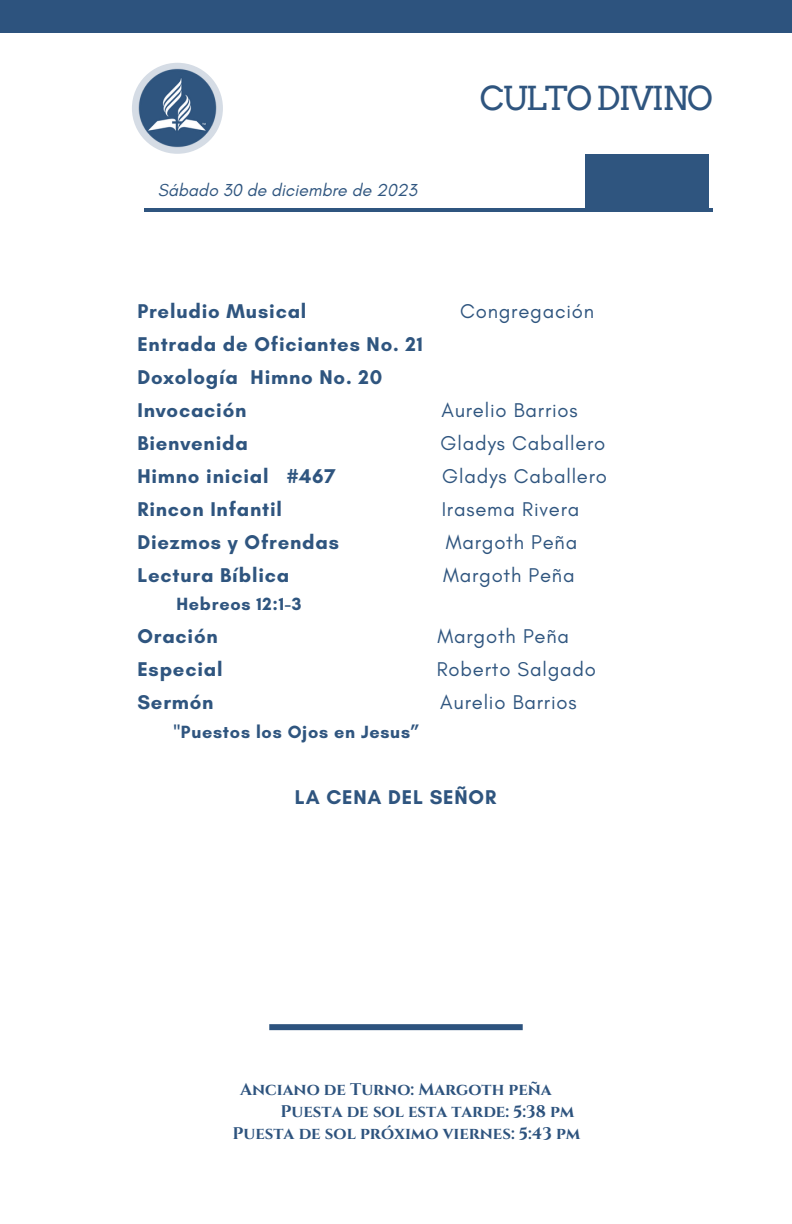
<style>
.page{position:relative;width:792px;height:1224px;background:#fff}
.page>*{position:absolute;margin:0;border:0;box-sizing:border-box;transform-origin:0 0}
.t1{font:33px "Arvo";letter-spacing:-.05em;color:#2f557f}
.t2{font:700 20.2px "Glacial Indifference";letter-spacing:.04em;color:#2f557f}
.t3{font:20.2px "Glacial Indifference";letter-spacing:.04em;color:#2f557f}
.t4{font:700 18px "Glacial Indifference";letter-spacing:.04em;color:#2f557f}
.t5{font:italic 17.6px "Glacial Indifference";color:#2f557f}
.t6{font:700 16.8px "Cinzel";color:#2d537e}
</style>
<div class="page">
<div style="left:132px;top:63px;width:91px;height:91px;background:#d5dce5;border-radius:50%"></div>
<div style="left:0;top:0;width:792px;height:33px;background:#2d537e"></div>
<img style="left:136px;top:67px;width:83px;height:82px">
<hr style="left:144px;top:208px;width:569px;height:4px;background:#2f557f">
<div style="left:585px;top:154px;width:124px;height:54px;background:#2f557f"></div>
<div style="left:269px;top:1024px;width:254px;height:6px;background:#2d537e"></div>
<p class="t5" style="left:158px;top:179px;width:261px">Sábado 30 de diciembre de 2023</p>
<p class="t1" style="left:480px;top:79px;width:235px">CULTO DIVINO</p>
<p class="t2" style="left:137px;top:299px;width:171px">Preludio Musical</p>
<p class="t3" style="left:460px;top:299px;width:136px">Congregación</p>
<p class="t2" style="left:137px;top:332px;width:287px">Entrada de Oficiantes No. 21</p>
<p class="t2" style="left:137px;top:365px;width:246px">Doxología Himno No. 20</p>
<p class="t2" style="left:137px;top:398px;width:111px">Invocación</p>
<p class="t3" style="left:441px;top:398px;width:138px">Aurelio Barrios</p>
<p class="t2" style="left:137px;top:431px;width:112px">Bienvenida</p>
<p class="t3" style="left:441px;top:431px;width:166px">Gladys Caballero</p>
<p class="t2" style="left:137px;top:464px;width:200px">Himno inicial #467</p>
<p class="t3" style="left:442px;top:464px;width:166px">Gladys Caballero</p>
<p class="t2" style="left:137px;top:497px;width:146px">Rincon Infantil</p>
<p class="t3" style="left:442px;top:497px;width:139px">Irasema Rivera</p>
<p class="t2" style="left:137px;top:530px;width:203px">Diezmos y Ofrendas</p>
<p class="t3" style="left:446px;top:530px;width:133px">Margoth Peña</p>
<p class="t2" style="left:137px;top:563px;width:153px">Lectura Bíblica</p>
<p class="t3" style="left:443px;top:563px;width:133px">Margoth Peña</p>
<p class="t4" style="left:176px;top:593px;width:126px">Hebreos 12:1-3</p>
<p class="t2" style="left:137px;top:624px;width:82px">Oración</p>
<p class="t3" style="left:437px;top:624px;width:133px">Margoth Peña</p>
<p class="t2" style="left:137px;top:657px;width:87px">Especial</p>
<p class="t3" style="left:437px;top:657px;width:161px">Roberto Salgado</p>
<p class="t2" style="left:137px;top:690px;width:78px">Sermón</p>
<p class="t3" style="left:440px;top:690px;width:138px">Aurelio Barrios</p>
<p class="t4" style="left:174px;top:721px;width:248px">"Puestos los Ojos en Jesus”</p>
<p class="t2" style="left:295px;top:785px;width:203px">LA CENA DEL SEÑOR</p>
<p class="t6" style="left:240px;top:1078px;width:313px">Anciano de Turno: Margoth peña</p>
<p class="t6" style="left:281px;top:1101px;width:295px">Puesta de sol esta tarde: 5:38 pm</p>
<p class="t6" style="left:233px;top:1123px;width:349px">Puesta de sol próximo viernes: 5:43 pm</p>
</div>
